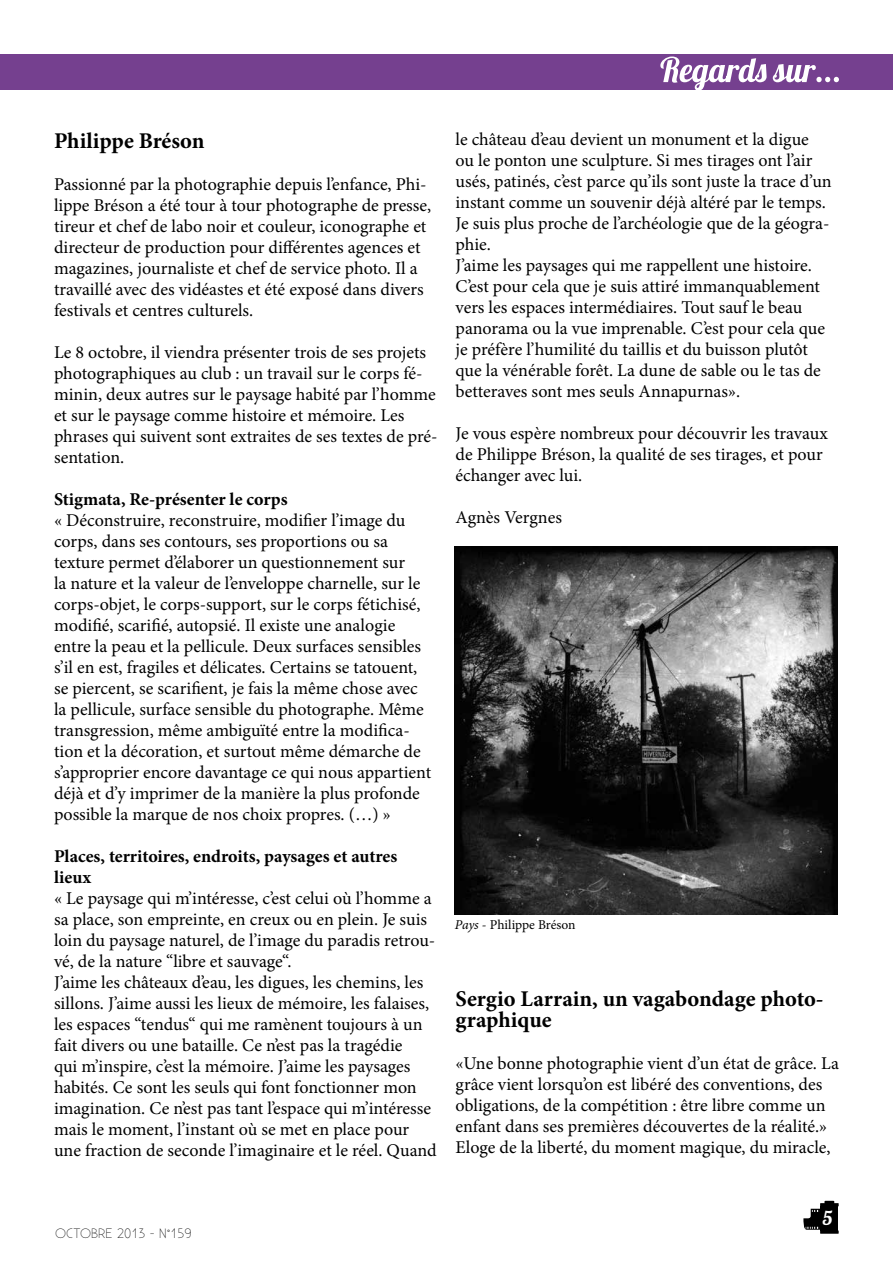
<style>
.page{position:relative;width:893px;height:1263px;background:#fff}
.page>*{position:absolute;margin:0;border:0;box-sizing:border-box;transform-origin:0 0}
.t1{font:700 22.5px/21px "Minion Pro";color:#000}
.t2{font:19.5px "Lobster 1.4";color:#fff}
.t3{font:18px/21px "Minion Pro";color:#000}
.t4{font:700 18px/21px "Minion Pro";color:#000}
.t5{font:13.5px "Minion Pro";letter-spacing:-.005em;color:#000}
.t6{font:300 13.5px "Existence";color:#000}
.s1{font-style:italic}
</style>
<div class="page">
<svg style="left:803px;top:1201px;width:31px;height:29px"></svg>
<div style="left:820px;top:1206px;width:18px;height:25px;background:#000"></div>
<hr style="left:820px;top:1203px;width:19px;height:3px;background:#000">
<svg style="left:820px;top:1230px;width:19px;height:4px"></svg>
<div style="left:0;top:54px;width:880px;height:36px;background:#75408f"></div>
<svg style="left:660px;top:57px;width:179px;height:33px"></svg>
<img style="left:455px;top:546px;width:383px;height:368px">
<p class="t1" style="left:54px;top:130px;width:152px">Philippe Bréson</p>
<p class="t3" style="left:54px;top:174px;width:379px">Passionné par la photographie depuis l’enfance, Phi&shy;lippe Bréson a été tour à tour photographe de presse, tireur et chef de labo noir et couleur, iconographe et directeur de production pour différentes agences et magazines, journaliste et chef de service photo. Il a travaillé avec des vidéastes et été exposé dans divers festivals et centres culturels.</p>
<p class="t3" style="left:54px;top:342px;width:385px">Le 8 octobre, il viendra présenter trois de ses projets photographiques au club : un travail sur le corps fé&shy;minin, deux autres sur le paysage habité par l’homme et sur le paysage comme histoire et mémoire. Les phrases qui suivent sont extraites de ses textes de pré&shy;sentation.</p>
<p class="t4" style="left:54px;top:489px;width:235px">Stigmata, Re-présenter le corps</p>
<p class="t3" style="left:54px;top:510px;width:379px">« Déconstruire, reconstruire, modifier l’image du corps, dans ses contours, ses proportions ou sa texture permet d’élaborer un questionnement sur<br>la nature et la valeur de l’enveloppe charnelle, sur le corps-objet, le corps-support, sur le corps fétichisé, modifié, scarifié, autopsié. Il existe une analogie entre la peau et la pellicule. Deux surfaces sensibles s’il en est, fragiles et délicates. Certains se tatouent, se piercent, se scarifient, je fais la même chose avec la pellicule, surface sensible du photographe. Même transgression, même ambiguïté entre la modifica&shy;tion et la décoration, et surtout même démarche de s’approprier encore davantage ce qui nous appartient déjà et d’y imprimer de la manière la plus profonde possible la marque de nos choix propres. (…) »</p>
<p class="t4" style="left:54px;top:846px;width:345px">Places, territoires, endroits, paysages et autres lieux</p>
<p class="t3" style="left:54px;top:888px;width:384px">« Le paysage qui m’intéresse, c’est celui où l’homme a sa place, son empreinte, en creux ou en plein. Je suis loin du paysage naturel, de l’image du paradis retrou&shy;vé, de la nature “libre et sauvage“.<br>J’aime les châteaux d’eau, les digues, les chemins, les sillons. J’aime aussi les lieux de mémoire, les falaises, les espaces “tendus“ qui me ramènent toujours à un fait divers ou une bataille. Ce n’est pas la tragédie<br>qui m’inspire, c’est la mémoire. J’aime les paysages habités. Ce sont les seuls qui font fonctionner mon imagination. Ce n’est pas tant l’espace qui m’intéresse mais le moment, l’instant où se met en place pour une fraction de seconde l’imaginaire et le réel. Quand</p>
<p class="t3" style="left:455px;top:129px;width:378px">le château d’eau devient un monument et la digue ou le ponton une sculpture. Si mes tirages ont l’air usés, patinés, c’est parce qu’ils sont juste la trace d’un instant comme un souvenir déjà altéré par le temps.<br>Je suis plus proche de l’archéologie que de la géogra&shy;phie.<br>J’aime les paysages qui me rappellent une histoire.<br>C’est pour cela que je suis attiré immanquablement vers les espaces intermédiaires. Tout sauf le beau panorama ou la vue imprenable. C’est pour cela que je préfère l’humilité du taillis et du buisson plutôt que la vénérable forêt. La dune de sable ou le tas de betteraves sont mes seuls Annapurnas».</p>
<p class="t3" style="left:455px;top:423px;width:374px">Je vous espère nombreux pour découvrir les travaux de Philippe Bréson, la qualité de ses tirages, et pour échanger avec lui.</p>
<p class="t3" style="left:455px;top:507px;width:108px">Agnès Vergnes</p>
<p class="t5" style="left:455px;top:915px;width:122px"><span class="s1">Pays</span> - Philippe Bréson</p>
<p class="t1" style="left:455px;top:988px;width:370px">Sergio Larrain, un vagabondage photo&shy;graphique</p>
<p class="t3" style="left:455px;top:1053px;width:385px">«Une bonne photographie vient d’un état de grâce. La grâce vient lorsqu’on est libéré des conventions, des obligations, de la compétition : être libre comme un enfant dans ses premières découvertes de la réalité.» Eloge de la liberté, du moment magique, du miracle,</p>
<p class="t6" style="left:55px;top:1226px;width:138px">OCTOBRE 2013 - N°159</p>
<p class="t2" style="left:822px;top:1205px;width:12px">5</p>
</div>
